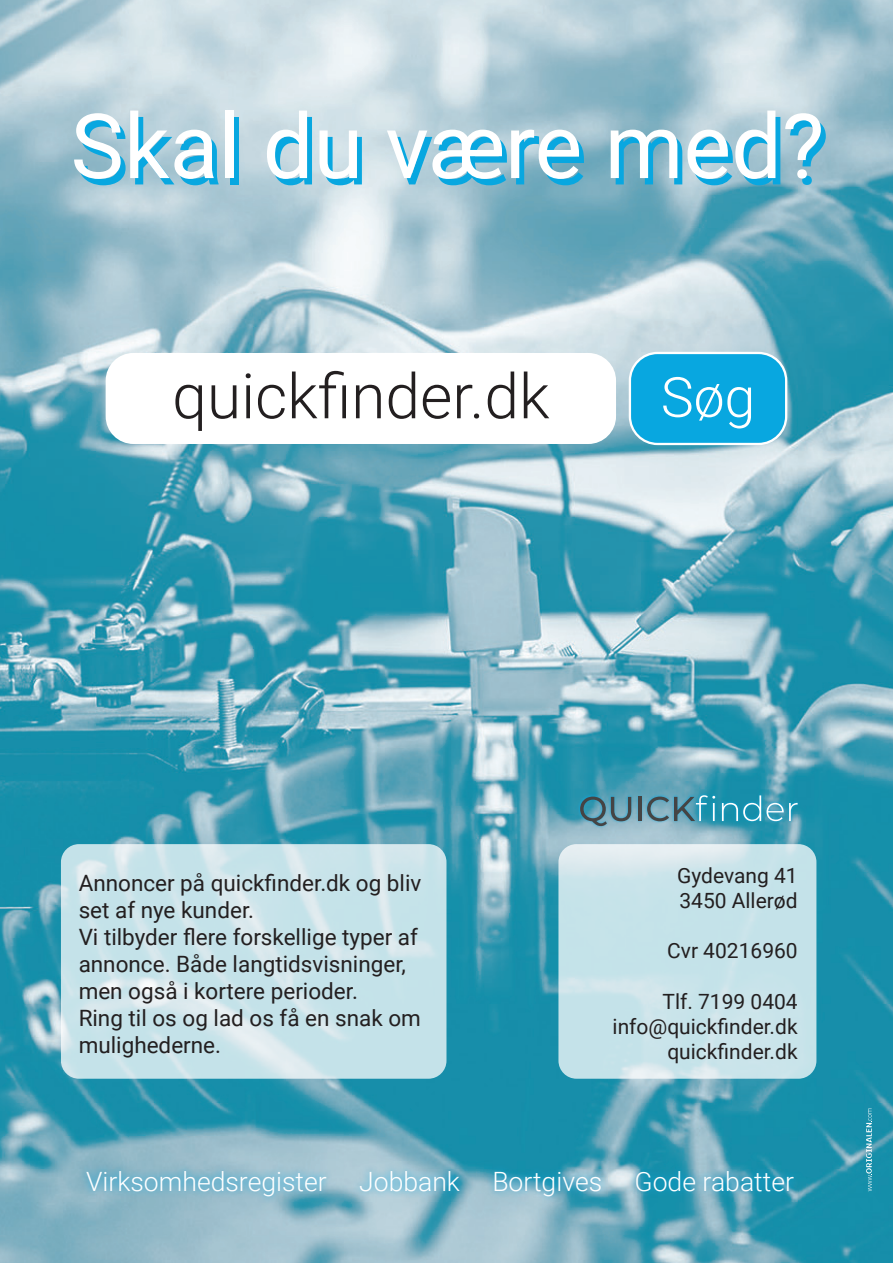
<style>
.page{position:relative;width:893px;height:1263px;background:#fff}
.page>*{position:absolute;margin:0;border:0;box-sizing:border-box;transform-origin:0 0}
.t1{font:90px "Roboto";color:#08a7e0}
.Grundlæggende_afsnit{font:300 62.25px "Roboto";color:#231f20}
.Grundlæggende_afsnit-2{font:300 55.35px "Roboto";color:#fff}
.t2{font:300 26.55px "Roboto";color:#fff}
.t3{font:22.5px/27px "Roboto";color:#231f20}
.t4{font:21px "Roboto";color:#231f20}
</style>
<div class="page">
<img style="left:0;top:0;width:893px;height:1263px">
<div style="left:577px;top:792px;width:223px;height:37px;background:#08a7e0;opacity:.75"></div>
<svg style="left:580px;top:796px;width:51px;height:30px;background:#5b8b9b"></svg>
<hr style="left:638px;top:797px;width:4px;height:24px;background:#454444">
<svg style="left:647px;top:795px;width:68px;height:26px;background:#5a95a6"></svg>
<svg style="left:722px;top:795px;width:76px;height:26px;background:#49a6be"></svg>
<svg style="left:79px;top:1163px;width:722px;height:41px;background:#6eb0c4"></svg>
<svg style="left:61px;top:844px;width:385px;height:235px;background:#cae3ea"></svg>
<svg style="left:558px;top:844px;width:258px;height:235px;background:#c8e3e9"></svg>
<div style="left:106px;top:353px;width:510px;height:91px;background:#fff;border-radius:28px"></div>
<div style="left:630px;top:353px;width:156px;height:91px;background:#08a7e0;border-radius:28px"></div>
<div style="left:629px;top:352px;width:158px;height:93px;border:2px solid #fff;border-radius:28px"></div>
<svg style="left:866px;top:1108px;width:6px;height:83px"></svg>
<p class="t1" style="left:76px;top:89px;width:755px">Skal du være med?</p>
<p class="Grundlæggende_afsnit" style="left:172px;top:352px;width:379px">quickfinder.dk</p>
<p class="Grundlæggende_afsnit-2" style="left:661px;top:358px;width:96px">Søg</p>
<p class="t3" style="left:79px;top:868px;width:344px">Annoncer på quickfinder.dk og bliv set af nye kunder.</p>
<p class="t3" style="left:79px;top:922px;width:341px">Vi tilbyder flere forskellige typer af annonce. Både langtidsvisninger, men også i kortere perioder.</p>
<p class="t3" style="left:79px;top:1003px;width:344px">Ring til os og lad os få en snak om mulighederne.</p>
<p class="t4" style="left:677px;top:861px;width:122px">Gydevang 41</p>
<p class="t4" style="left:679px;top:886px;width:120px">3450 Allerød</p>
<p class="t4" style="left:667px;top:936px;width:132px">Cvr 40216960</p>
<p class="t4" style="left:662px;top:987px;width:137px">Tlf. 7199 0404</p>
<p class="t4" style="left:613px;top:1012px;width:187px">info@quickfinder.dk</p>
<p class="t4" style="left:667px;top:1037px;width:132px">quickfinder.dk</p>
<p class="t2" style="left:86px;top:1163px;width:709px">Virksomhedsregister Jobbank Bortgives Gode rabatter</p>
</div>
